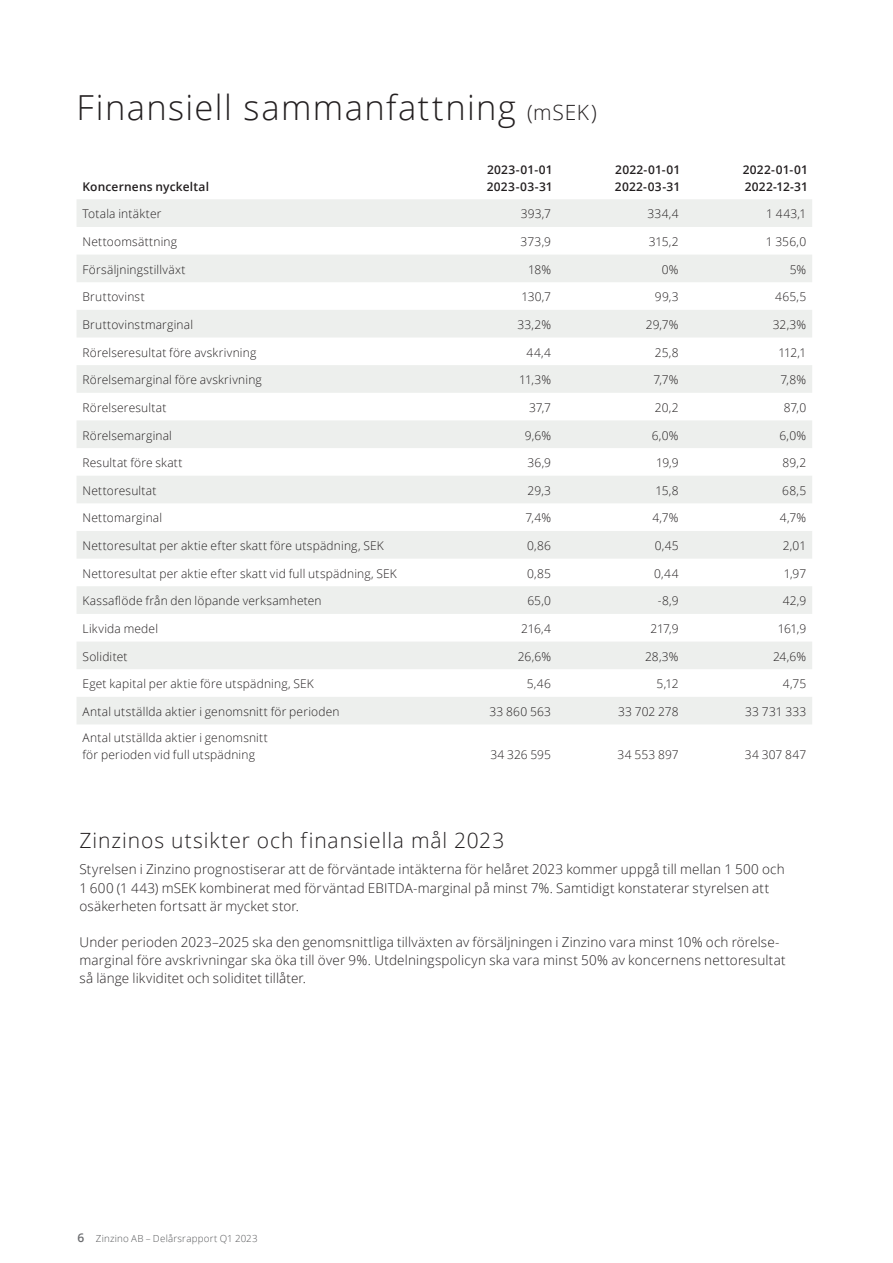
<style>
.page{position:relative;width:893px;height:1263px;background:#fff}
.page>*{position:absolute;margin:0;border:0;box-sizing:border-box;transform-origin:0 0}
.Headline{font:300 34.5px "Open Sans";letter-spacing:.04em;color:#231f20}
.Subhead_14{font:300 21px "Open Sans";letter-spacing:.045em;color:#231f20}
.Body_text_9_12{font:300 13.5px/18px "Open Sans";letter-spacing:.01em;color:#231f20}
.Table_text{font:300 12px/16.5px "Open Sans";letter-spacing:.015em;color:#231f20}
.Table_text-2{font:600 12px "Open Sans";letter-spacing:.015em;color:#231f20}
.t1{font:300 9.75px "Open Sans";letter-spacing:.025em;color:#57585a}
.s1{font-size:21px}
.s2{font-weight:600;font-size:12px;color:#6c6d70}
</style>
<div class="page">
<svg style="left:77px;top:199px;width:735px;height:525px;fill:#edefed"></svg>
<p class="Headline" style="left:77px;top:84px;width:522px">Finansiell sammanfattning <span class="s1">(mSEK)</span></p>
<p class="Table_text-2" style="left:83px;top:178px;width:128px">Koncernens nyckeltal</p>
<p class="Table_text-2" style="left:487px;top:162px;width:67px">2023-01-01</p>
<p class="Table_text-2" style="left:487px;top:178px;width:68px">2023-03-31</p>
<p class="Table_text-2" style="left:615px;top:162px;width:67px">2022-01-01</p>
<p class="Table_text-2" style="left:615px;top:178px;width:67px">2022-03-31</p>
<p class="Table_text-2" style="left:743px;top:162px;width:67px">2022-01-01</p>
<p class="Table_text-2" style="left:745px;top:178px;width:65px">2022-12-31</p>
<p class="Table_text" style="left:83px;top:205px;width:80px">Totala intäkter</p>
<p class="Table_text" style="left:521px;top:205px;width:32px">393,7</p>
<p class="Table_text" style="left:647px;top:205px;width:33px">334,4</p>
<p class="Table_text" style="left:766px;top:205px;width:42px">1 443,1</p>
<p class="Table_text" style="left:83px;top:233px;width:96px">Nettoomsättning</p>
<p class="Table_text" style="left:521px;top:233px;width:32px">373,9</p>
<p class="Table_text" style="left:649px;top:233px;width:31px">315,2</p>
<p class="Table_text" style="left:766px;top:233px;width:42px">1 356,0</p>
<p class="Table_text" style="left:83px;top:261px;width:105px">Försäljningstillväxt</p>
<p class="Table_text" style="left:528px;top:261px;width:25px">18%</p>
<p class="Table_text" style="left:662px;top:261px;width:18px">0%</p>
<p class="Table_text" style="left:790px;top:261px;width:18px">5%</p>
<p class="Table_text" style="left:83px;top:288px;width:64px">Bruttovinst</p>
<p class="Table_text" style="left:521px;top:288px;width:31px">130,7</p>
<p class="Table_text" style="left:655px;top:288px;width:25px">99,3</p>
<p class="Table_text" style="left:775px;top:288px;width:33px">465,5</p>
<p class="Table_text" style="left:83px;top:316px;width:112px">Bruttovinstmarginal</p>
<p class="Table_text" style="left:517px;top:316px;width:35px">33,2%</p>
<p class="Table_text" style="left:646px;top:316px;width:34px">29,7%</p>
<p class="Table_text" style="left:773px;top:316px;width:35px">32,3%</p>
<p class="Table_text" style="left:83px;top:344px;width:175px">Rörelseresultat före avskrivning</p>
<p class="Table_text" style="left:526px;top:344px;width:26px">44,4</p>
<p class="Table_text" style="left:655px;top:344px;width:25px">25,8</p>
<p class="Table_text" style="left:778px;top:344px;width:29px">112,1</p>
<p class="Table_text" style="left:83px;top:371px;width:181px">Rörelsemarginal före avskrivning</p>
<p class="Table_text" style="left:519px;top:371px;width:33px">11,3%</p>
<p class="Table_text" style="left:654px;top:371px;width:26px">7,7%</p>
<p class="Table_text" style="left:780px;top:371px;width:27px">7,8%</p>
<p class="Table_text" style="left:83px;top:399px;width:85px">Rörelseresultat</p>
<p class="Table_text" style="left:529px;top:399px;width:23px">37,7</p>
<p class="Table_text" style="left:655px;top:399px;width:25px">20,2</p>
<p class="Table_text" style="left:784px;top:399px;width:24px">87,0</p>
<p class="Table_text" style="left:83px;top:427px;width:91px">Rörelsemarginal</p>
<p class="Table_text" style="left:525px;top:427px;width:28px">9,6%</p>
<p class="Table_text" style="left:652px;top:427px;width:28px">6,0%</p>
<p class="Table_text" style="left:779px;top:427px;width:28px">6,0%</p>
<p class="Table_text" style="left:83px;top:454px;width:102px">Resultat före skatt</p>
<p class="Table_text" style="left:527px;top:454px;width:25px">36,9</p>
<p class="Table_text" style="left:656px;top:454px;width:24px">19,9</p>
<p class="Table_text" style="left:783px;top:454px;width:25px">89,2</p>
<p class="Table_text" style="left:83px;top:482px;width:76px">Nettoresultat</p>
<p class="Table_text" style="left:528px;top:482px;width:25px">29,3</p>
<p class="Table_text" style="left:656px;top:482px;width:25px">15,8</p>
<p class="Table_text" style="left:782px;top:482px;width:25px">68,5</p>
<p class="Table_text" style="left:83px;top:510px;width:81px">Nettomarginal</p>
<p class="Table_text" style="left:526px;top:510px;width:27px">7,4%</p>
<p class="Table_text" style="left:652px;top:510px;width:28px">4,7%</p>
<p class="Table_text" style="left:780px;top:510px;width:28px">4,7%</p>
<p class="Table_text" style="left:83px;top:537px;width:303px">Nettoresultat per aktie efter skatt före utspädning, SEK</p>
<p class="Table_text" style="left:527px;top:537px;width:25px">0,86</p>
<p class="Table_text" style="left:655px;top:537px;width:25px">0,45</p>
<p class="Table_text" style="left:783px;top:537px;width:25px">2,01</p>
<p class="Table_text" style="left:83px;top:565px;width:316px">Nettoresultat per aktie efter skatt vid full utspädning, SEK</p>
<p class="Table_text" style="left:527px;top:565px;width:25px">0,85</p>
<p class="Table_text" style="left:654px;top:565px;width:26px">0,44</p>
<p class="Table_text" style="left:784px;top:565px;width:24px">1,97</p>
<p class="Table_text" style="left:83px;top:592px;width:241px">Kassaflöde från den löpande verksamheten</p>
<p class="Table_text" style="left:527px;top:592px;width:25px">65,0</p>
<p class="Table_text" style="left:658px;top:592px;width:22px">-8,9</p>
<p class="Table_text" style="left:783px;top:592px;width:25px">42,9</p>
<p class="Table_text" style="left:83px;top:620px;width:77px">Likvida medel</p>
<p class="Table_text" style="left:521px;top:620px;width:31px">216,4</p>
<p class="Table_text" style="left:650px;top:620px;width:30px">217,9</p>
<p class="Table_text" style="left:778px;top:620px;width:30px">161,9</p>
<p class="Table_text" style="left:83px;top:648px;width:47px">Soliditet</p>
<p class="Table_text" style="left:518px;top:648px;width:35px">26,6%</p>
<p class="Table_text" style="left:645px;top:648px;width:35px">28,3%</p>
<p class="Table_text" style="left:773px;top:648px;width:35px">24,6%</p>
<p class="Table_text" style="left:83px;top:675px;width:233px">Eget kapital per aktie före utspädning, SEK</p>
<p class="Table_text" style="left:527px;top:675px;width:26px">5,46</p>
<p class="Table_text" style="left:657px;top:675px;width:23px">5,12</p>
<p class="Table_text" style="left:783px;top:675px;width:25px">4,75</p>
<p class="Table_text" style="left:83px;top:703px;width:259px">Antal utställda aktier i genomsnitt för perioden</p>
<p class="Table_text" style="left:490px;top:703px;width:63px">33 860 563</p>
<p class="Table_text" style="left:618px;top:703px;width:62px">33 702 278</p>
<p class="Table_text" style="left:745px;top:703px;width:62px">33 731 333</p>
<p class="Table_text" style="left:83px;top:729px;width:187px">Antal utställda aktier i genomsnitt för perioden vid full utspädning</p>
<p class="Table_text" style="left:490px;top:746px;width:62px">34 326 595</p>
<p class="Table_text" style="left:618px;top:746px;width:63px">34 553 897</p>
<p class="Table_text" style="left:745px;top:746px;width:63px">34 307 847</p>
<p class="Subhead_14" style="left:80px;top:826px;width:426px">Zinzinos utsikter och finansiella mål 2023</p>
<p class="Body_text_9_12" style="left:80px;top:860px;width:707px">Styrelsen i Zinzino prognostiserar att de förväntade intäkterna för helåret 2023 kommer uppgå till mellan 1 500 och<br>1 600 (1 443) mSEK kombinerat med förväntad EBITDA-marginal på minst 7%. Samtidigt konstaterar styrelsen att osäkerheten fortsatt är mycket stor.</p>
<p class="Body_text_9_12" style="left:80px;top:932px;width:708px">Under perioden 2023–2025 ska den genomsnittliga tillväxten av försäljningen i Zinzino vara minst 10% och rörelse&shy;marginal före avskrivningar ska öka till över 9%. Utdelningspolicyn ska vara minst 50% av koncernens nettoresultat så länge likviditet och soliditet tillåter.</p>
<p class="t1" style="left:78px;top:1231px;width:182px"><span class="s2">6</span> Zinzino AB – Delårsrapport Q1 2023</p>
</div>
